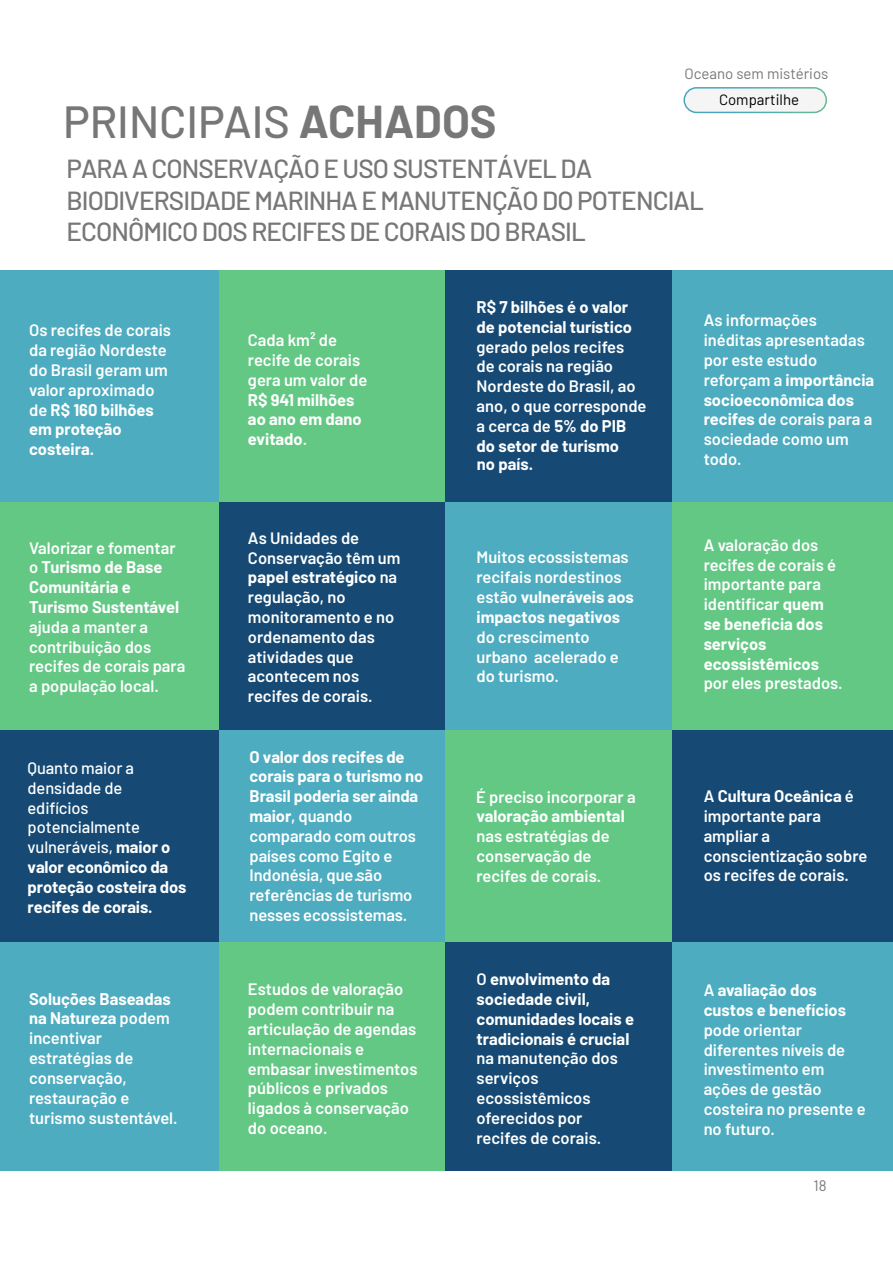
<style>
.page{position:relative;width:893px;height:1263px;background:#fff}
.page>*{position:absolute;margin:0;border:0;box-sizing:border-box;transform-origin:0 0}
.t1{font:500 45px "Barlow";color:#777}
.t2{font:500 26.1px/31.3px "Barlow";letter-spacing:-.035em;color:#777}
.t3{font:600 16.5px/19.8px "Barlow";color:#fff}
.t4{font:700 16.5px/19.8px "Barlow";color:#fff}
.t5{font:500 16.5px/19.8px "Barlow";letter-spacing:-.005em;color:#fff}
.t6{font:15px "Barlow";color:#777}
.t7{font:15px "Barlow";color:#000}
.s1{font-weight:700}
.s2{font-weight:600}
</style>
<div class="page">
<div style="left:0;top:270px;width:219px;height:232px;background:#4dacbf"></div>
<div style="left:219px;top:270px;width:226px;height:232px;background:#64c885"></div>
<div style="left:445px;top:270px;width:227px;height:232px;background:#164a74"></div>
<div style="left:672px;top:270px;width:221px;height:232px;background:#4dacbf"></div>
<div style="left:0;top:502px;width:219px;height:233px;background:#64c885"></div>
<div style="left:219px;top:502px;width:226px;height:233px;background:#164a74"></div>
<div style="left:445px;top:502px;width:227px;height:233px;background:#4dacbf"></div>
<div style="left:672px;top:502px;width:221px;height:233px;background:#64c885"></div>
<div style="left:0;top:730px;width:219px;height:212px;background:#164a74"></div>
<div style="left:219px;top:730px;width:226px;height:212px;background:#4dacbf"></div>
<div style="left:445px;top:730px;width:227px;height:212px;background:#64c885"></div>
<div style="left:672px;top:730px;width:221px;height:212px;background:#164a74"></div>
<div style="left:0;top:942px;width:219px;height:229px;background:#4dacbf"></div>
<div style="left:219px;top:942px;width:226px;height:229px;background:#64c885"></div>
<div style="left:445px;top:942px;width:227px;height:229px;background:#164a74"></div>
<div style="left:672px;top:942px;width:221px;height:229px;background:#4dacbf"></div>
<div style="left:684px;top:88px;width:142px;height:24px;background:#f5f5f5;border-radius:12px"></div>
<div style="left:683px;top:87px;width:144px;height:26px;border:2px solid #fff;border-radius:12px"></div>
<h1 class="t1" style="left:63px;top:89px;width:435px">PRINCIPAIS <span class="s1">ACHADOS</span></h1>
<p class="t6" style="left:685px;top:63px;width:145px">Oceano sem mistérios</p>
<p class="t7" style="left:719px;top:89px;width:82px">Compartilhe</p>
<h2 class="t2" style="left:66px;top:151px;width:639px">PARA A CONSERVAÇÃO E USO SUSTENTÁVEL DA<br>BIODIVERSIDADE MARINHA E MANUTENÇÃO DO POTENCIAL<br>ECONÔMICO DOS RECIFES DE CORAIS DO BRASIL</h2>
<p class="t3" style="left:29px;top:319px;width:143px">Os recifes de corais da região Nordeste do Brasil geram um valor aproximado de <span class="s1">R$ 160 bilhões em proteção costeira.</span></p>
<p class="t4" style="left:29px;top:536px;width:151px"><span class="s2">Valorizar e fomentar o</span> Turismo de Base<br>Comunitária e<br>Turismo Sustentável</p>
<p class="t3" style="left:29px;top:616px;width:158px">ajuda a manter a contribuição dos recifes de corais para a população local.</p>
<p class="t5" style="left:28px;top:757px;width:160px">Quanto maior a densidade de edifícios potencialmente vulneráveis, <span class="s1">maior o valor econômico da proteção costeira dos recifes de corais.</span></p>
<p class="t3" style="left:248px;top:329px;width:121px">Cada km² de recife de corais gera um valor de</p>
<p class="t4" style="left:248px;top:388px;width:115px">R$ 941 milhões ao ano em dano evitado<span class="s2">.</span></p>
<p class="t3" style="left:248px;top:527px;width:154px">As Unidades de<br>Conservação têm um <span class="s1">papel estratégico</span> na regulação, no monitoramento e no ordenamento das atividades que acontecem nos recifes de corais.</p>
<p class="t3" style="left:250px;top:745px;width:175px"><span class="s1">O valor dos recifes de corais para o turismo no<br>Brasil poderia ser ainda maior</span>, quando comparado com outros países como Egito e<br>Indonésia, que são referências de turismo nesses ecossistemas.</p>
<p class="t3" style="left:354px;top:864px;width:6px">.</p>
<p class="t4" style="left:477px;top:296px;width:157px">R$ 7 bilhões é o valor de potencial turístico</p>
<p class="t3" style="left:477px;top:335px;width:171px">gerado pelos recifes de corais na região<br>Nordeste do Brasil, ao ano, o que corresponde a cerca de <span class="s1">5% do PIB do setor de turismo<br>no país.</span></p>
<p class="t3" style="left:477px;top:546px;width:159px">Muitos ecossistemas recifais nordestinos estão <span class="s1">vulneráveis aos impactos negativos</span></p>
<p class="t3" style="left:477px;top:625px;width:144px">do crescimento urbano acelerado e do turismo.</p>
<p class="t3" style="left:476px;top:786px;width:161px">É preciso incorporar a</p>
<p class="t4" style="left:477px;top:805px;width:150px">valoração ambiental</p>
<p class="t3" style="left:477px;top:825px;width:135px">nas estratégias de conservação de recifes de corais.</p>
<p class="t3" style="left:29px;top:987px;width:150px"><span class="s1">Soluções Baseadas na Natureza</span> podem incentivar estratégias de conservação, restauração e turismo sustentável.</p>
<p class="t3" style="left:248px;top:978px;width:171px">Estudos de valoração podem contribuir na articulação de agendas internacionais e embasar investimentos públicos e privados ligados à conservação do oceano.</p>
<p class="t4" style="left:477px;top:968px;width:159px"><span class="s2">O</span> envolvimento da sociedade civil, comunidades locais e tradicionais é crucial</p>
<p class="t3" style="left:477px;top:1047px;width:143px">na manutenção dos serviços ecossistêmicos oferecidos por recifes de corais.</p>
<p class="t3" style="left:704px;top:309px;width:172px">As informações inéditas apresentadas por este estudo reforçam a <span class="s1">importância socioeconômica dos recifes</span> de corais para a sociedade como um todo.</p>
<p class="t3" style="left:704px;top:534px;width:134px">A valoração dos recifes de corais é importante para identificar <span class="s1">quem se beneficia dos serviços ecossistêmicos</span></p>
<p class="t3" style="left:704px;top:672px;width:141px">por eles prestados.</p>
<p class="t3" style="left:704px;top:785px;width:165px">A <span class="s1">Cultura Oceânica</span> é importante para ampliar a conscientização sobre os recifes de corais.</p>
<p class="t4" style="left:704px;top:979px;width:144px"><span class="s2">A</span> avaliação dos custos e benefícios</p>
<p class="t3" style="left:704px;top:1019px;width:163px">pode orientar diferentes níveis de investimento em ações de gestão costeira no presente e no futuro.</p>
<p class="t6" style="left:814px;top:1174px;width:15px">18</p>
</div>
